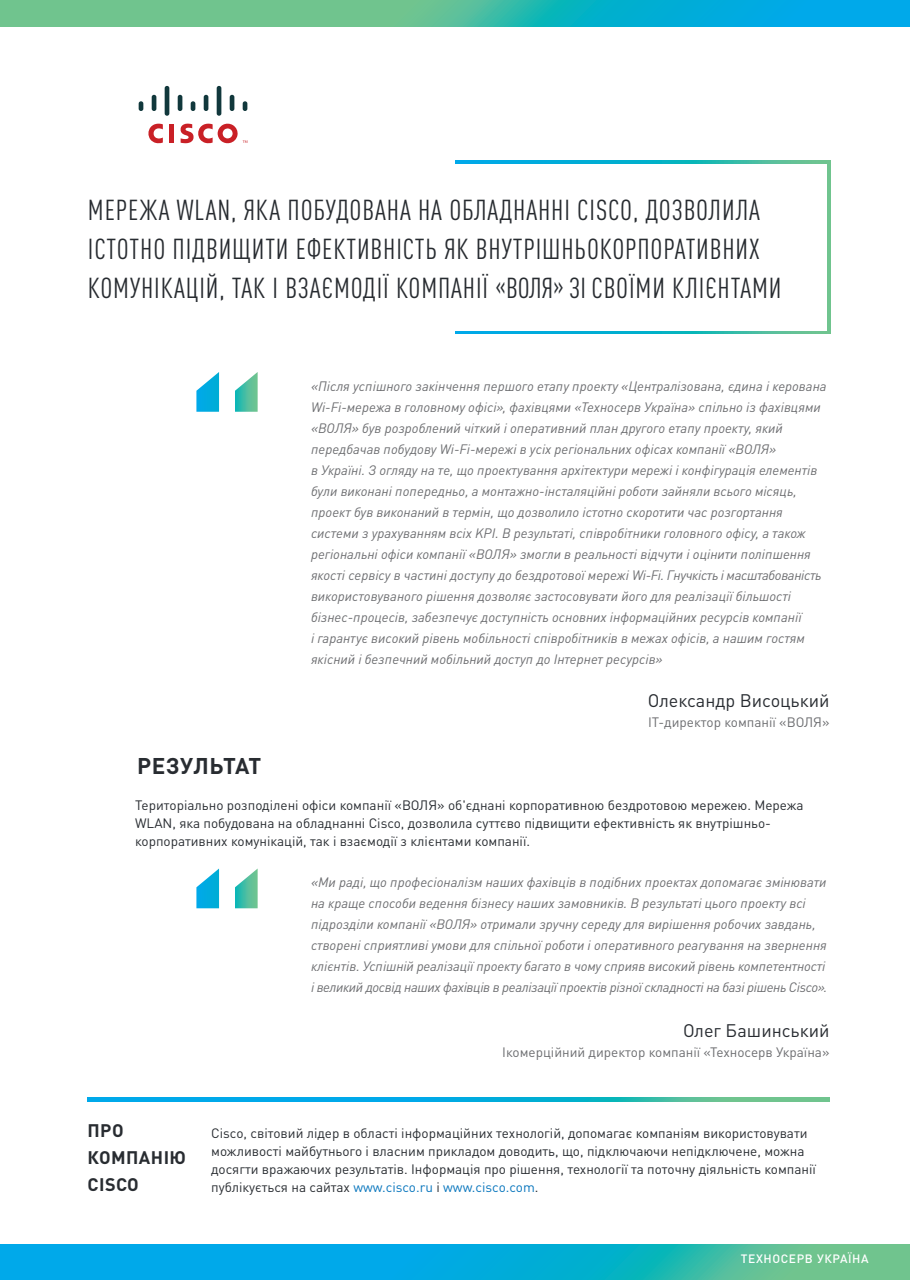
<style>
.page{position:relative;width:910px;height:1280px;background:#fff}
.page>*{position:absolute;margin:0;border:0;box-sizing:border-box;transform-origin:0 0}
.t1{font:condensed 28.5px/39px "DIN Pro";letter-spacing:.03em;color:#282c31}
.t2{font:700 22.5px "DIN Pro";letter-spacing:.015em;color:#282c31}
.t3{font:18px "DIN Pro";color:#282c31}
.t4{font:700 18px/27px "DIN Pro";letter-spacing:.025em;color:#282c31}
.t5{font:italic 13.5px/21px "DIN Pro";color:#6c6d70}
.t6{font:13.5px/18px "DIN Pro";color:#282c31}
.t7{font:13.5px "DIN Pro";color:#6c6d70}
.t8{font:500 12px "DIN Pro";letter-spacing:.05em;color:#fff}
.s1{color:#0976bd}
</style>
<div class="page">
<svg style="left:455px;top:160px;width:376px;height:174px;background:#49c0c1"></svg>
<div style="left:100px;top:164px;width:726px;height:166px;background:#fff"></div>
<svg style="left:0;top:1244px;width:910px;height:36px;background:#18b0cd"></svg>
<svg style="left:87px;top:1098px;width:742px;height:4px;background:#1ab0cd"></svg>
<svg style="left:148px;top:124px;width:15px;height:19px"></svg>
<div style="left:169px;top:124px;width:5px;height:19px;background:#c92026"></div>
<svg style="left:139px;top:101px;width:4px;height:10px"></svg>
<svg style="left:152px;top:95px;width:4px;height:16px"></svg>
<svg style="left:165px;top:86px;width:4px;height:30px"></svg>
<svg style="left:178px;top:95px;width:4px;height:16px"></svg>
<svg style="left:191px;top:101px;width:4px;height:10px"></svg>
<svg style="left:204px;top:95px;width:4px;height:16px"></svg>
<svg style="left:217px;top:86px;width:4px;height:30px"></svg>
<svg style="left:230px;top:95px;width:4px;height:16px"></svg>
<svg style="left:243px;top:101px;width:4px;height:10px"></svg>
<svg style="left:180px;top:123px;width:67px;height:21px"></svg>
<svg style="left:196px;top:372px;width:62px;height:40px"></svg>
<svg style="left:196px;top:868px;width:62px;height:40px"></svg>
<svg style="left:0;top:1px;width:909px;height:25px;background:#3db9af"></svg>
<h1 class="t1" style="left:88px;top:188px;width:695px">МЕРЕЖА WLAN, ЯКА ПОБУДОВАНА НА ОБЛАДНАННІ CISCO, ДОЗВОЛИЛА<br>ІСТОТНО ПІДВИЩИТИ ЕФЕКТИВНІСТЬ ЯК ВНУТРІШНЬОКОРПОРАТИВНИХ<br>КОМУНІКАЦІЙ, ТАК І ВЗАЄМОДІЇ КОМПАНІЇ «ВОЛЯ» ЗІ СВОЇМИ КЛІЄНТАМИ</h1>
<p class="t5" style="left:311px;top:374px;width:517px">«Після успішного закінчення першого етапу проекту «Централізована, єдина і керована Wi-Fi-мережа в головному офісі», фахівцями «Техносерв Україна» спільно із фахівцями «ВОЛЯ» був розроблений чіткий і оперативний план другого етапу проекту, який передбачав побудову Wi-Fi-мережі в усіх регіональних офісах компанії «ВОЛЯ»<br>в Україні. З огляду на те, що проектування архітектури мережі і конфігурація елементів були виконані попередньо, а монтажно-інсталяційні роботи зайняли всього місяць, проект був виконаний в термін, що дозволило істотно скоротити час розгортання системи з урахуванням всіх KPI. В результаті, співробітники головного офісу, а також регіональні офіси компанії «ВОЛЯ» змогли в реальності відчути і оцінити поліпшення якості сервісу в частині доступу до бездротової мережі Wi-Fi. Гнучкість і масштабованість використовуваного рішення дозволяє застосовувати його для реалізації більшості бізнес-процесів, забезпечує доступність основних інформаційних ресурсів компанії<br>і гарантує високий рівень мобільності співробітників в межах офісів, а нашим гостям якісний і безпечний мобільний доступ до Інтернет ресурсів»</p>
<h3 class="t3" style="left:648px;top:687px;width:183px">Олександр Висоцький</h3>
<p class="t7" style="left:648px;top:711px;width:183px">ІТ-директор компанії «ВОЛЯ»</p>
<h2 class="t2" style="left:137px;top:750px;width:126px">РЕЗУЛЬТАТ</h2>
<p class="t6" style="left:135px;top:795px;width:670px">Територіально розподілені офіси компанії «ВОЛЯ» об'єднані корпоративною бездротовою мережею. Мережа<br>WLAN, яка побудована на обладнанні Cisco, дозволила суттєво підвищити ефективність як внутрішньо&shy;корпоративних комунікацій, так і взаємодії з клієнтами компанії.</p>
<p class="t5" style="left:311px;top:870px;width:518px">«Ми раді, що професіоналізм наших фахівців в подібних проектах допомагає змінювати на краще способи ведення бізнесу наших замовників. В результаті цього проекту всі підрозділи компанії «ВОЛЯ» отримали зручну середу для вирішення робочих завдань, створені сприятливі умови для спільної роботи і оперативного реагування на звернення клієнтів. Успішній реалізації проекту багато в чому сприяв високий рівень компетентності і великий досвід наших фахівців в реалізації проектів різної складності на базі рішень Cisco».</p>
<h3 class="t3" style="left:683px;top:1017px;width:148px">Олег Башинський</h3>
<p class="t7" style="left:502px;top:1041px;width:329px">Ікомерційний директор компанії «Техносерв Україна»</p>
<h3 class="t4" style="left:87px;top:1116px;width:100px">ПРО<br>КОМПАНІЮ<br>CISCO</h3>
<p class="t6" style="left:211px;top:1122px;width:606px">Cisco, світовий лідер в області інформаційних технологій, допомагає компаніям використовувати можливості майбутнього і власним прикладом доводить, що, підключаючи непідключене, можна досягти вражаючих результатів. Інформація про рішення, технології та поточну діяльність компанії публікується на сайтах <span class="s1">www.cisco.ru</span> і <span class="s1">www.cisco.com</span>.</p>
<p class="t8" style="left:741px;top:1248px;width:129px">ТЕХНОСЕРВ УКРАЇНА</p>
</div>
